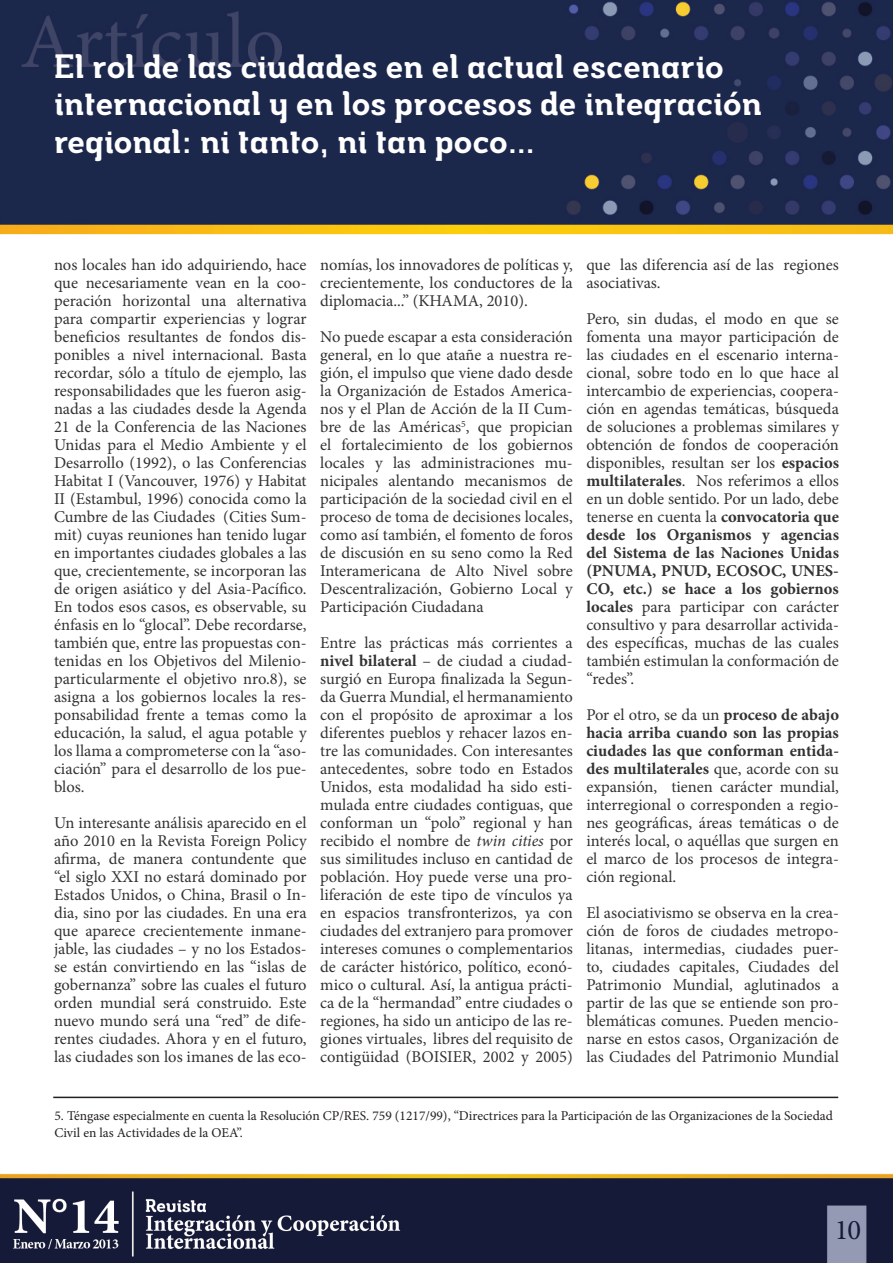
<style>
.page{position:relative;width:893px;height:1263px;background:#fff}
.page>*{position:absolute;margin:0;border:0;box-sizing:border-box;transform-origin:0 0}
.t1{font:700 31.5px/37.8px "Musket";color:#fff}
.t2{font:28.5px "Minion Pro";color:#151a38}
.t3{font:16.5px/18px "Minion Pro";color:#333233;text-align:justify}
.t4{font:13.5px/16.2px "Minion Pro";color:#231f20}
.s1{font-weight:700}
.s2{font-style:italic}
</style>
<div class="page">
<img style="left:0;top:0;width:893px;height:1263px">
<hr style="left:53px;top:1097px;width:785px;height:1px;background:#231f20">
<h1 class="t1" style="left:54px;top:49px;width:709px">El rol de las ciudades en el actual escenario internacional y en los procesos de integración regional: ni tanto, ni tan poco…</h1>
<p class="t3" style="left:54px;top:256px;width:254px">nos locales han ido adquiriendo, hace que necesariamente vean en la coo&shy;peración horizontal una alternativa para compartir experiencias y lograr beneficios resultantes de fondos dis&shy;ponibles a nivel internacional. Basta recordar, sólo a título de ejemplo, las responsabilidades que les fueron asig&shy;nadas a las ciudades desde la Agenda 21 de la Conferencia de las Naciones Unidas para el Medio Ambiente y el Desarrollo (1992), o las Conferencias Habitat I (Vancouver, 1976) y Habitat II (Estambul, 1996) conocida como la Cumbre de las Ciudades (Cities Sum&shy;mit) cuyas reuniones han tenido lugar en importantes ciudades globales a las que, crecientemente, se incorporan las de origen asiático y del Asia-Pacífico.<br>En todos esos casos, es observable, su énfasis en lo “glocal”. Debe recordarse, también que, entre las propuestas con&shy;tenidas en los Objetivos del Milenio&shy;particularmente el objetivo nro.8), se asigna a los gobiernos locales la res&shy;ponsabilidad frente a temas como la educación, la salud, el agua potable y los llama a comprometerse con la “aso&shy;ciación” para el desarrollo de los pue&shy;blos.</p>
<p class="t3" style="left:54px;top:814px;width:254px">Un interesante análisis aparecido en el año 2010 en la Revista Foreign Policy afirma, de manera contundente que “el siglo XXI no estará dominado por Estados Unidos, o China, Brasil o In&shy;dia, sino por las ciudades. En una era que aparece crecientemente inmane&shy;jable, las ciudades – y no los Estados&shy;se están convirtiendo en las “islas de gobernanza” sobre las cuales el futuro orden mundial será construido. Este nuevo mundo será una “red” de dife&shy;rentes ciudades. Ahora y en el futuro, las ciudades son los imanes de las eco-</p>
<p class="t3" style="left:320px;top:256px;width:254px">nomías, los innovadores de políticas y, crecientemente, los conductores de la diplomacia...” (KHAMA, 2010).</p>
<p class="t3" style="left:320px;top:328px;width:254px">No puede escapar a esta consideración general, en lo que atañe a nuestra re&shy;gión, el impulso que viene dado desde la Organización de Estados America&shy;nos y el Plan de Acción de la II Cum&shy;bre de las Américas<sup>5</sup>, que propician el fortalecimiento de los gobiernos locales y las administraciones mu&shy;nicipales alentando mecanismos de participación de la sociedad civil en el proceso de toma de decisiones locales, como así también, el fomento de foros de discusión en su seno como la Red Interamericana de Alto Nivel sobre Descentralización, Gobierno Local y Participación Ciudadana</p>
<p class="t3" style="left:320px;top:634px;width:254px">Entre las prácticas más corrientes a <span class="s1">nivel bilateral</span> – de ciudad a ciudad&shy;surgió en Europa finalizada la Segun&shy;da Guerra Mundial, el hermanamiento con el propósito de aproximar a los diferentes pueblos y rehacer lazos en&shy;tre las comunidades. Con interesantes antecedentes, sobre todo en Estados Unidos, esta modalidad ha sido esti&shy;mulada entre ciudades contiguas, que conforman un “polo” regional y han recibido el nombre de <span class="s2">twin cities</span> por sus similitudes incluso en cantidad de población. Hoy puede verse una pro&shy;liferación de este tipo de vínculos ya en espacios transfronterizos, ya con ciudades del extranjero para promover intereses comunes o complementarios de carácter histórico, político, econó&shy;mico o cultural. Así, la antigua prácti&shy;ca de la “hermandad” entre ciudades o regiones, ha sido un anticipo de las re&shy;giones virtuales, libres del requisito de contigüidad (BOISIER, 2002 y 2005)</p>
<p class="t3" style="left:586px;top:256px;width:254px">que las diferencia así de las regiones asociativas.</p>
<p class="t3" style="left:586px;top:310px;width:254px">Pero, sin dudas, el modo en que se fomenta una mayor participación de las ciudades en el escenario interna&shy;cional, sobre todo en lo que hace al intercambio de experiencias, coopera&shy;ción en agendas temáticas, búsqueda de soluciones a problemas similares y obtención de fondos de cooperación disponibles, resultan ser los <span class="s1">espacios multilaterales</span>. Nos referimos a ellos en un doble sentido. Por un lado, debe tenerse en cuenta la <span class="s1">convocatoria que desde los Organismos y agencias del Sistema de las Naciones Unidas (PNUMA, PNUD, ECOSOC, UNES-CO, etc.) se hace a los gobiernos locales</span> para participar con carácter consultivo y para desarrollar activida&shy;des específicas, muchas de las cuales también estimulan la conformación de “redes”.</p>
<p class="t3" style="left:586px;top:706px;width:254px">Por el otro, se da un <span class="s1">proceso de abajo hacia arriba cuando son las propias ciudades las que conforman entida&shy;des multilaterales</span> que, acorde con su expansión, tienen carácter mundial, interregional o corresponden a regio&shy;nes geográficas, áreas temáticas o de interés local, o aquéllas que surgen en el marco de los procesos de integra&shy;ción regional.</p>
<p class="t3" style="left:586px;top:904px;width:254px">El asociativismo se observa en la crea&shy;ción de foros de ciudades metropo&shy;litanas, intermedias, ciudades puer&shy;to, ciudades capitales, Ciudades del Patrimonio Mundial, aglutinados a partir de las que se entiende son pro&shy;blemáticas comunes. Pueden mencio&shy;narse en estos casos, Organización de las Ciudades del Patrimonio Mundial</p>
<p class="t4" style="left:54px;top:1108px;width:780px">5. Téngase especialmente en cuenta la Resolución CP/RES. 759 (1217/99), “Directrices para la Participación de las Organizaciones de la Sociedad<br>Civil en las Actividades de la OEA”.</p>
<h2 class="t2" style="left:835px;top:1211px;width:28px">10</h2>
</div>
